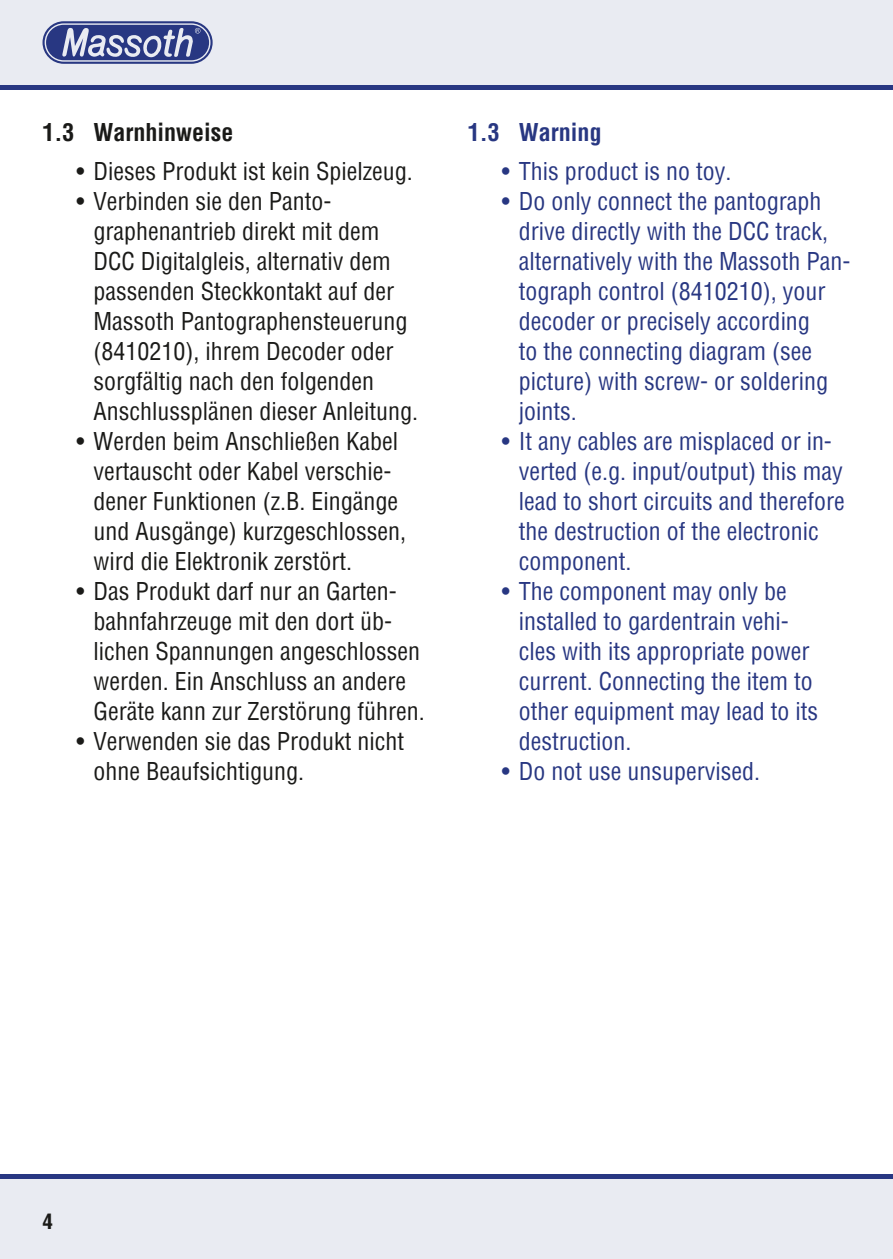
<style>
.page{position:relative;width:893px;height:1259px;background:#fff}
.page>*{position:absolute;margin:0;border:0;box-sizing:border-box;transform-origin:0 0}
.t1{font:condensed 24px/30px "Helvetica";color:#1a1a18}
.t2{font:condensed 24px/30px "Helvetica";color:#283782}
.t3{font:700 condensed 24px "Helvetica";color:#1a1a18}
.t4{font:700 condensed 24px "Helvetica";color:#283782}
.t5{font:700 condensed 21px "Helvetica";color:#1a1a18}
</style>
<div class="page">
<div style="left:0;top:1174px;width:893px;height:85px;background:#e9ebf2"></div>
<div style="left:0;top:0;width:893px;height:85px;background:#e9ebf2"></div>
<svg style="left:43px;top:21px;width:170px;height:43px"></svg>
<hr style="left:0;top:85px;width:893px;height:4px;background:#283782">
<hr style="left:0;top:1174px;width:893px;height:4px;background:#283782">
<p class="t3" style="left:43px;top:116px;width:193px">1.3 Warnhinweise</p>
<p class="t1" style="left:77px;top:156px;width:338px">• Dieses Produkt ist kein Spielzeug.</p>
<p class="t1" style="left:94px;top:186px;width:326px;text-indent:-17px">• Verbinden sie den Panto&shy;graphenantrieb direkt mit dem<br>DCC Digitalgleis, alternativ dem passenden Steckkontakt auf der<br>Massoth Pantographensteuerung (8410210), ihrem Decoder oder sorgfältig nach den folgenden<br>Anschlussplänen dieser Anleitung.</p>
<p class="t1" style="left:94px;top:426px;width:314px;text-indent:-17px">• Werden beim Anschließen Kabel vertauscht oder Kabel verschie&shy;dener Funktionen (z.B. Eingänge und Ausgänge) kurzgeschlossen, wird die Elektronik zerstört.</p>
<p class="t1" style="left:94px;top:576px;width:333px;text-indent:-17px">• Das Produkt darf nur an Garten&shy;bahnfahrzeuge mit den dort üb&shy;lichen Spannungen angeschlossen werden. Ein Anschluss an andere<br>Geräte kann zur Zerstörung führen.</p>
<p class="t1" style="left:94px;top:726px;width:312px;text-indent:-17px">• Verwenden sie das Produkt nicht ohne Beaufsichtigung.</p>
<p class="t4" style="left:468px;top:116px;width:135px">1.3 Warning</p>
<p class="t2" style="left:502px;top:156px;width:231px">• This product is no toy.</p>
<p class="t2" style="left:519px;top:186px;width:333px;text-indent:-17px">• Do only connect the pantograph drive directly with the DCC track, alternatively with the Massoth Pan&shy;tograph control (8410210), your decoder or precisely according<br>to the connecting diagram (see picture) with screw- or soldering joints.</p>
<p class="t2" style="left:519px;top:426px;width:327px;text-indent:-17px">• It any cables are misplaced or in&shy;verted (e.g. input/output) this may lead to short circuits and therefore the destruction of the electronic component.</p>
<p class="t2" style="left:519px;top:576px;width:301px;text-indent:-17px">• The component may only be installed to gardentrain vehi&shy;cles with its appropriate power current. Connecting the item to other equipment may lead to its destruction.</p>
<p class="t2" style="left:502px;top:756px;width:260px">• Do not use unsupervised.</p>
<p class="t5" style="left:43px;top:1207px;width:12px">4</p>
</div>
